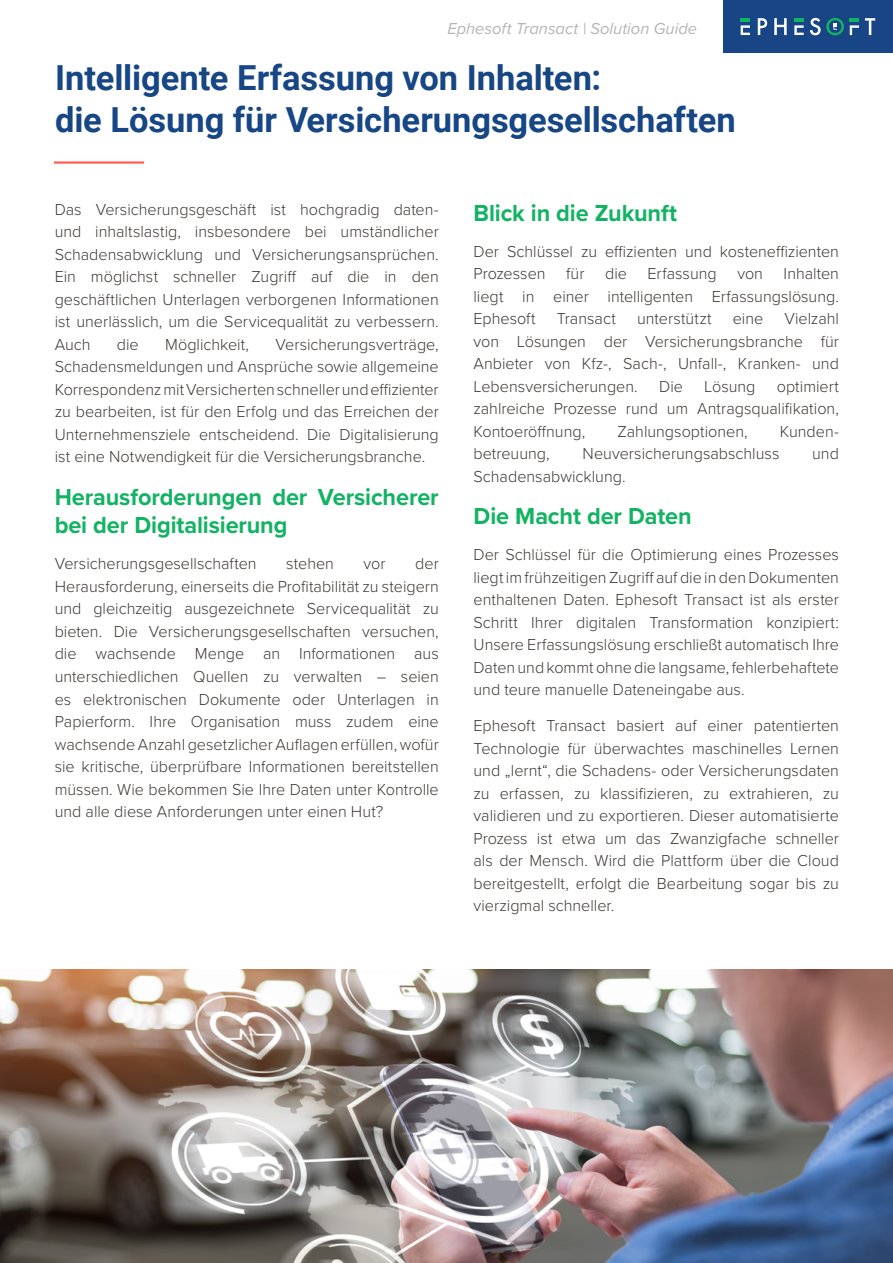
<style>
.page{position:relative;width:893px;height:1263px;background:#fff}
.page>*{position:absolute;margin:0;border:0;box-sizing:border-box;transform-origin:0 0}
.t1{font:700 34.5px/41.4px "Roboto";letter-spacing:-.005em;color:#174685}
.t2{font:700 24px/28.8px "Proxima Nova";letter-spacing:-.005em;color:#12b363}
.t3{font:300 16.5px/22.5px "Proxima Nova";color:#3d3936;text-align:justify}
.t4{font:italic 16.5px "Proxima Nova";color:#b8b4b4}
</style>
<div class="page">
<div style="left:723px;top:0;width:170px;height:53px;background:#174585"></div>
<svg style="left:865px;top:18px;width:10px;height:17px"></svg>
<svg style="left:758px;top:18px;width:9px;height:17px"></svg>
<svg style="left:774px;top:18px;width:13px;height:17px"></svg>
<svg style="left:850px;top:18px;width:9px;height:17px"></svg>
<svg style="left:794px;top:18px;width:10px;height:17px"></svg>
<svg style="left:741px;top:18px;width:9px;height:17px"></svg>
<svg style="left:810px;top:18px;width:34px;height:17px"></svg>
<hr style="left:54px;top:161px;width:90px;height:3px;background:#ff5e54">
<img style="left:0;top:969px;width:893px;height:294px">
<p class="t4" style="left:447px;top:16px;width:251px">Ephesoft Transact | Solution Guide</p>
<h1 class="t1" style="left:55px;top:56px;width:682px">Intelligente Erfassung von Inhalten:<br>die Lösung für Versicherungsgesellschaften</h1>
<p class="t3" style="left:55px;top:197px;width:386px">Das Versicherungsgeschäft ist hochgradig daten&shy;und inhaltslastig, insbesondere bei umständlicher Schadensabwicklung und Versicherungsansprüchen.<br>Ein möglichst schneller Zugriff auf die in den geschäftlichen Unterlagen verborgenen Informationen ist unerlässlich, um die Servicequalität zu verbessern.<br>Auch</p>
<p class="t3" style="left:55px;top:332px;width:386px;text-indent:221px">Versicherungsverträge, Schadensmeldungen und Ansprüche sowie allgemeine Korrespondenz mit Versicherten schneller und effizienter zu bearbeiten, ist für den Erfolg und das Erreichen der Unternehmensziele entscheidend. Die Digitalisierung ist eine Notwendigkeit für die Versicherungsbranche.</p>
<h2 class="t2" style="left:55px;top:482px;width:386px">Herausforderungen der Versicherer bei der Digitalisierung</h2>
<p class="t3" style="left:55px;top:552px;width:203px">Versicherungsgesellschaften</p>
<p class="t3" style="left:286px;top:552px;width:49px">stehen</p>
<p class="t3" style="left:364px;top:552px;width:24px">vor</p>
<p class="t3" style="left:117px;top:332px;width:23px">die</p>
<p class="t3" style="left:165px;top:332px;width:85px">Möglichkeit,</p>
<p class="t3" style="left:55px;top:552px;width:386px;text-indent:361px">der Herausforderung, einerseits die Profitabilität zu steigern und gleichzeitig ausgezeichnete Servicequalität zu bieten. Die Versicherungsgesellschaften versuchen, die wachsende Menge an Informationen aus unterschiedlichen Quellen zu verwalten – seien es elektronischen Dokumente oder Unterlagen in Papierform. Ihre Organisation muss zudem eine wachsende Anzahl gesetzlicher Auflagen erfüllen, wofür sie kritische, überprüfbare Informationen bereitstellen müssen. Wie bekommen Sie Ihre Daten unter Kontrolle und alle diese Anforderungen unter einen Hut?</p>
<h2 class="t2" style="left:473px;top:198px;width:205px">Blick in die Zukunft</h2>
<p class="t3" style="left:473px;top:239px;width:367px">Der Schlüssel zu effizienten und kosteneffizienten Prozessen für die Erfassung von Inhalten liegt in einer intelligenten Erfassungslösung.<br>Ephesoft</p>
<p class="t3" style="left:473px;top:307px;width:367px;text-indent:311px">Vielzahl von Lösungen der Versicherungsbranche für Anbieter von Kfz-, Sach-, Unfall-, Kranken- und Lebensversicherungen.</p>
<p class="t3" style="left:557px;top:307px;width:61px">Transact</p>
<p class="t3" style="left:637px;top:307px;width:76px">unterstützt</p>
<p class="t3" style="left:733px;top:307px;width:32px">eine</p>
<p class="t3" style="left:659px;top:374px;width:25px">Die</p>
<p class="t3" style="left:704px;top:374px;width:53px">Lösung</p>
<p class="t3" style="left:473px;top:374px;width:367px;text-indent:303px">optimiert zahlreiche Prozesse rund um Antragsqualifikation, Kontoeröffnung,</p>
<p class="t3" style="left:617px;top:419px;width:132px">Zahlungsoptionen,</p>
<p class="t3" style="left:780px;top:419px;width:61px">Kunden-</p>
<p class="t3" style="left:473px;top:442px;width:78px">betreuung,</p>
<p class="t3" style="left:583px;top:442px;width:198px">Neuversicherungsabschluss</p>
<p class="t3" style="left:812px;top:442px;width:28px">und</p>
<p class="t3" style="left:473px;top:464px;width:154px">Schadensabwicklung.</p>
<h2 class="t2" style="left:473px;top:501px;width:220px">Die Macht der Daten</h2>
<p class="t3" style="left:473px;top:542px;width:367px">Der Schlüssel für die Optimierung eines Prozesses liegt im frühzeitigen Zugriff auf die in den Dokumenten enthaltenen Daten. Ephesoft Transact ist als erster Schritt Ihrer digitalen Transformation konzipiert:<br>Unsere Erfassungslösung erschließt automatisch Ihre Daten und kommt ohne die langsame, fehlerbehaftete und teure manuelle Dateneingabe aus.</p>
<p class="t3" style="left:473px;top:713px;width:367px">Ephesoft Transact basiert auf einer patentierten Technologie für überwachtes maschinelles Lernen und „lernt“, die Schadens- oder Versicherungsdaten zu erfassen, zu klassifizieren, zu extrahieren, zu validieren und zu exportieren. Dieser automatisierte Prozess ist etwa um das Zwanzigfache schneller als der Mensch. Wird die Plattform über die Cloud bereitgestellt, erfolgt die Bearbeitung sogar bis zu vierzigmal schneller.</p>
</div>
